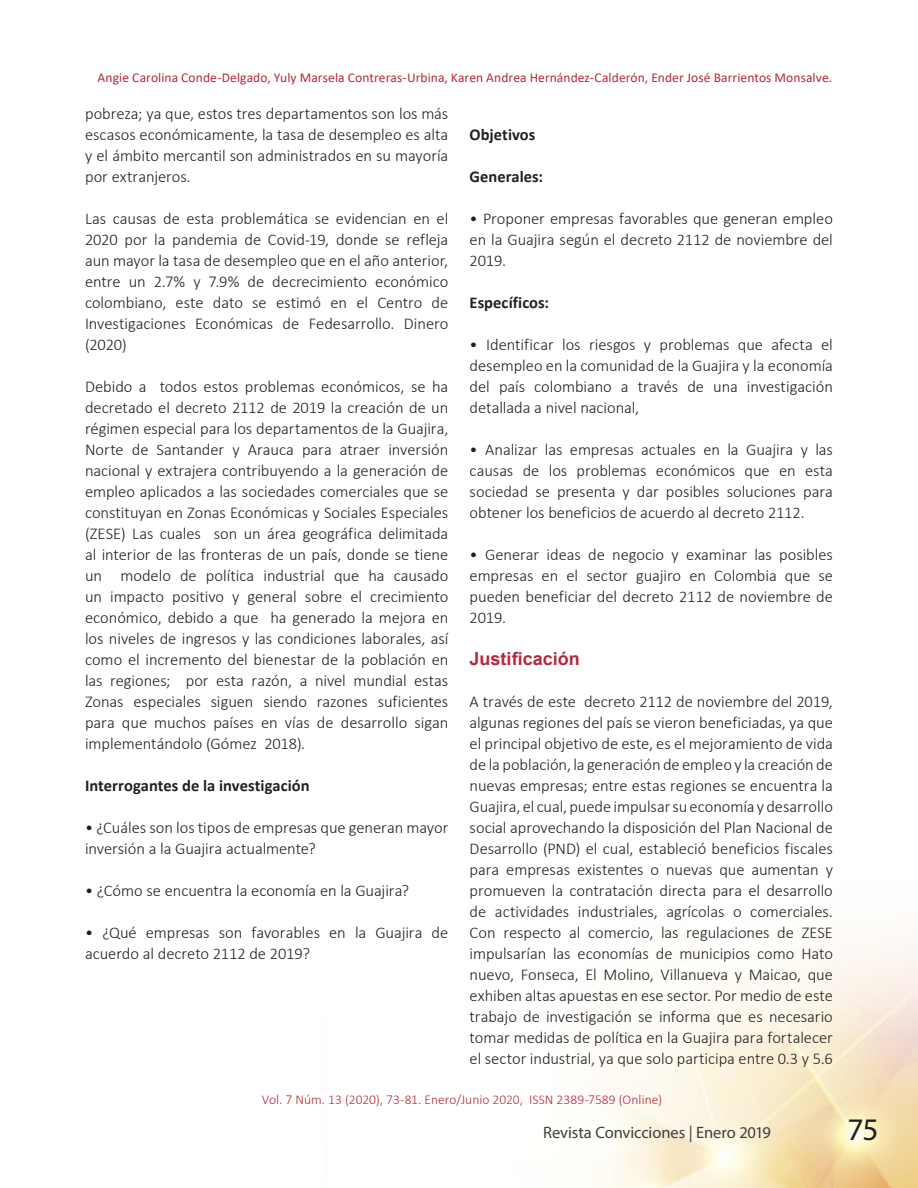
<style>
.page{position:relative;width:918px;height:1188px;background:#fff}
.page>*{position:absolute;margin:0;border:0;box-sizing:border-box;transform-origin:0 0}
.t1{font:31.5px "Myriad Pro";color:#231f20}
.sub{font:700 18px "Arial";color:#b5283e}
.t2{font:300 16.5px/21px "Calibri";letter-spacing:-.005em;color:#231f20;text-align:justify}
.t3{font:700 16.5px "Calibri";color:#231f20}
.t4{font:16.5px "Myriad Pro";letter-spacing:-.005em;color:#3e3e3f}
.t5{font:13.5px "Calibri";letter-spacing:.005em;color:#b5283e}
.t6{font:300 13.5px "Calibri";letter-spacing:.005em;color:#b5283e}
</style>
<div class="page">
<img style="left:601px;top:939px;width:317px;height:249px">
<p class="t5" style="left:98px;top:68px;width:736px">Angie Carolina Conde-Delgado, Yuly Marsela Contreras-Urbina, Karen Andrea Hernández-Calderón, Ender José Barrientos Monsalve.</p>
<p class="t2" style="left:85px;top:103px;width:365px">pobreza; ya que, estos tres departamentos son los más escasos económicamente, la tasa de desempleo es alta y el ámbito mercantil son administrados en su mayoría por extranjeros.</p>
<p class="t2" style="left:85px;top:208px;width:365px">Las causas de esta problemática se evidencian en el 2020 por la pandemia de Covid-19, donde se refleja aun mayor la tasa de desempleo que en el año anterior, entre un 2.7% y 7.9% de decrecimiento económico colombiano, este dato se estimó en el Centro de Investigaciones Económicas de Fedesarrollo. Dinero (2020)</p>
<p class="t2" style="left:85px;top:376px;width:365px">Debido a todos estos problemas económicos, se ha decretado el decreto 2112 de 2019 la creación de un régimen especial para los departamentos de la Guajira, Norte de Santander y Arauca para atraer inversión nacional y extrajera contribuyendo a la generación de empleo aplicados a las sociedades comerciales que se constituyan en Zonas Económicas y Sociales Especiales (ZESE) Las cuales son un área geográfica delimitada al interior de las fronteras de un país, donde se tiene un modelo de política industrial que ha causado un impacto positivo y general sobre el crecimiento económico, debido a que ha generado la mejora en los niveles de ingresos y las condiciones laborales, así como el incremento del bienestar de la población en las regiones; por esta razón, a nivel mundial estas Zonas especiales siguen siendo razones suficientes para que muchos países en vías de desarrollo sigan implementándolo (Gómez 2018).</p>
<p class="t3" style="left:85px;top:774px;width:226px">Interrogantes de la investigación</p>
<p class="t2" style="left:85px;top:817px;width:365px">• ¿Cuáles son los tipos de empresas que generan mayor inversión a la Guajira actualmente?</p>
<p class="t2" style="left:85px;top:880px;width:326px">• ¿Cómo se encuentra la economía en la Guajira?</p>
<p class="t2" style="left:85px;top:922px;width:365px">• ¿Qué empresas son favorables en la Guajira de acuerdo al decreto 2112 de 2019?</p>
<p class="t3" style="left:470px;top:123px;width:67px">Objetivos</p>
<p class="t3" style="left:470px;top:165px;width:75px">Generales:</p>
<p class="t2" style="left:470px;top:208px;width:365px">• Proponer empresas favorables que generan empleo en la Guajira según el decreto 2112 de noviembre del 2019.</p>
<p class="t3" style="left:470px;top:291px;width:81px">Específicos:</p>
<p class="t2" style="left:470px;top:334px;width:365px">• Identificar los riesgos y problemas que afecta el desempleo en la comunidad de la Guajira y la economía del país colombiano a través de una investigación detallada a nivel nacional,</p>
<p class="t2" style="left:470px;top:439px;width:365px">• Analizar las empresas actuales en la Guajira y las causas de los problemas económicos que en esta sociedad se presenta y dar posibles soluciones para obtener los beneficios de acuerdo al decreto 2112.</p>
<p class="t2" style="left:470px;top:544px;width:365px">• Generar ideas de negocio y examinar las posibles empresas en el sector guajiro en Colombia que se pueden beneficiar del decreto 2112 de noviembre de 2019.</p>
<p class="sub" style="left:470px;top:646px;width:112px">Justificación</p>
<p class="t2" style="left:470px;top:691px;width:365px">A través de este decreto 2112 de noviembre del 2019, algunas regiones del país se vieron beneficiadas, ya que el principal objetivo de este, es el mejoramiento de vida de la población, la generación de empleo y la creación de nuevas empresas; entre estas regiones se encuentra la Guajira, el cual, puede impulsar su economía y desarrollo social aprovechando la disposición del Plan Nacional de Desarrollo (PND) el cual, estableció beneficios fiscales para empresas existentes o nuevas que aumentan y promueven la contratación directa para el desarrollo de actividades industriales, agrícolas o comerciales.<br>Con respecto al comercio, las regulaciones de ZESE impulsarían las economías de municipios como Hato nuevo, Fonseca, El Molino, Villanueva y Maicao, que exhiben altas apuestas en ese sector. Por medio de este trabajo de investigación se informa que es necesario tomar medidas de política en la Guajira para fortalecer el sector industrial, ya que solo participa entre 0.3 y 5.6</p>
<p class="t6" style="left:262px;top:1091px;width:402px">Vol. 7 Núm. 13 (2020), 73-81. Enero/Junio 2020, ISSN 2389-7589 (Online)</p>
<p class="t4" style="left:543px;top:1123px;width:229px">Revista Convicciones | Enero 2019</p>
<h1 class="t1" style="left:848px;top:1110px;width:32px">75</h1>
</div>
